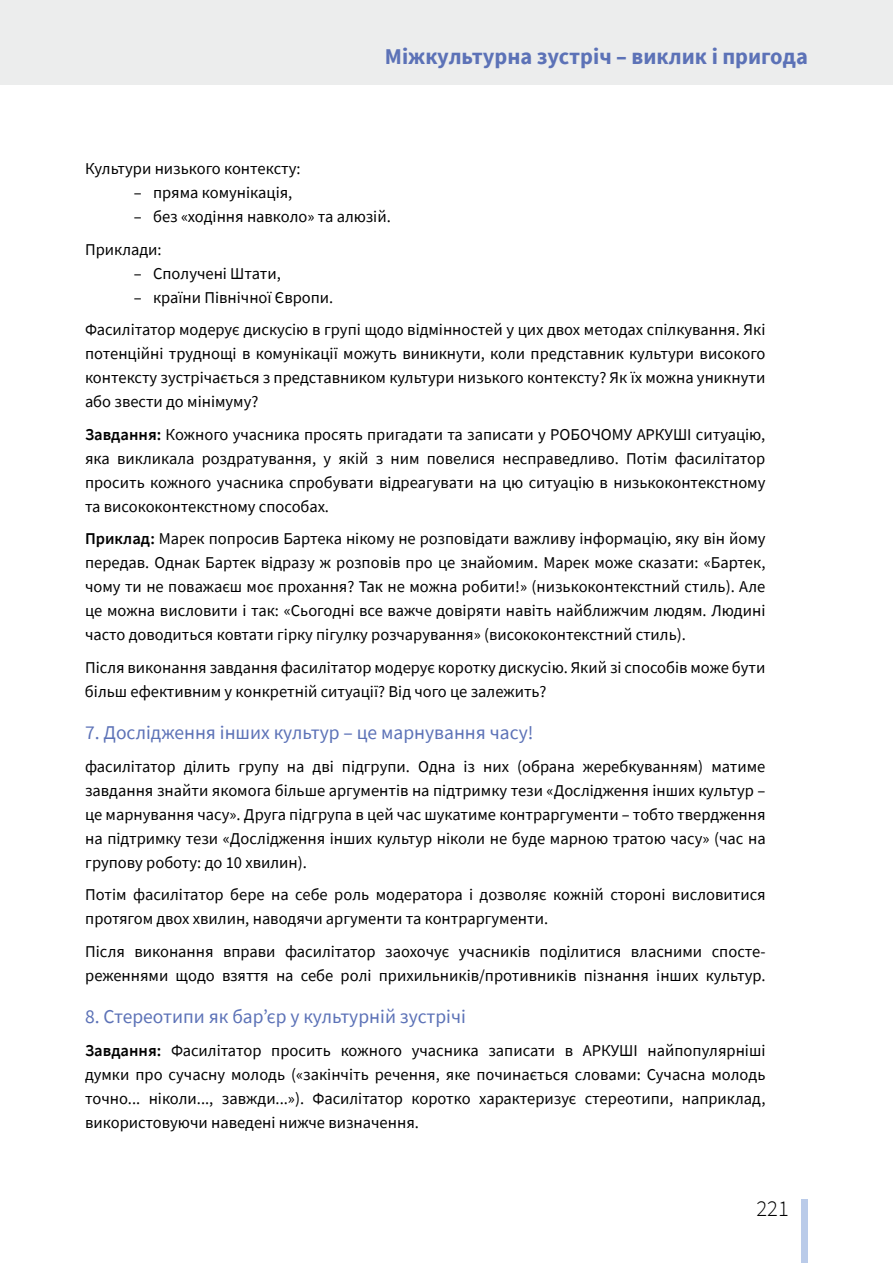
<style>
.page{position:relative;width:893px;height:1263px;background:#fff}
.page>*{position:absolute;margin:0;border:0;box-sizing:border-box;transform-origin:0 0}
.t1{font:700 22.5px "Source Sans Pro";color:#5c72b7}
.t2{font:300 22.5px "Source Sans Pro";color:#000}
.t3{font:19.5px "Source Sans Pro";color:#5c72b7}
.t4{font:16.5px/24px "Source Sans Pro";color:#000}
.s1{font-weight:600}
</style>
<div class="page">
<div style="left:0;top:0;width:893px;height:85px;background:#eceded"></div>
<div style="left:801px;top:1199px;width:7px;height:64px;background:#bacbe9"></div>
<h1 class="t1" style="left:385px;top:41px;width:424px">Міжкультурна зустріч – виклик і пригода</h1>
<p class="t4" style="left:85px;top:156px;width:217px">Культури низького контексту:</p>
<p class="t4" style="left:134px;top:180px;width:160px">– пряма комунікація,</p>
<p class="t4" style="left:85px;top:200px;width:307px;line-height:32.5px;text-indent:49px">– без «ходіння навколо» та алюзій.<br>Приклади:</p>
<p class="t4" style="left:134px;top:261px;width:148px">– Сполучені Штати,</p>
<p class="t4" style="left:85px;top:281px;width:682px;line-height:32.5px;text-indent:49px">– країни Північної Європи.<br>Фасилітатор модерує дискусію в групі щодо відмінностей у цих двох методах спілкування. Які</p>
<p class="t4" style="left:85px;top:341px;width:682px;text-align:justify">потенційні труднощі в комунікації можуть виникнути, коли представник культури високого контексту зустрічається з представником культури низького контексту? Як їх можна уникнути або звести до мінімуму?</p>
<p class="t4" style="left:85px;top:422px;width:682px;text-align:justify"><span class="s1">Завдання:</span> Кожного учасника просять пригадати та записати у РОБОЧОМУ АРКУШІ ситуацію, яка викликала роздратування, у якій з ним повелися несправедливо. Потім фасилітатор просить кожного учасника спробувати відреагувати на цю ситуацію в низькоконтекстному та висококонтекстному способах.</p>
<p class="t4" style="left:85px;top:526px;width:682px;text-align:justify"><span class="s1">Приклад:</span> Марек попросив Бартека нікому не розповідати важливу інформацію, яку він йому передав. Однак Бартек відразу ж розповів про це знайомим. Марек може сказати: «Бартек, чому ти не поважаєш моє прохання? Так не можна робити!» (низькоконтекстний стиль). Але це можна висловити і так: «Сьогодні все важче довіряти навіть найближчим людям. Людині часто доводиться ковтати гірку пігулку розчарування» (висококонтекстний стиль).</p>
<p class="t4" style="left:85px;top:655px;width:682px">Після виконання завдання фасилітатор модерує коротку дискусію. Який зі способів може бути більш ефективним у конкретній ситуації? Від чого це залежить?</p>
<p class="t3" style="left:85px;top:720px;width:450px">7. Дослідження інших культур – це марнування часу!</p>
<p class="t4" style="left:85px;top:754px;width:682px;text-align:justify">фасилітатор ділить групу на дві підгрупи. Одна із них (обрана жеребкуванням) матиме завдання знайти якомога більше аргументів на підтримку тези «Дослідження інших культур – це марнування часу». Друга підгрупа в цей час шукатиме контраргументи – тобто твердження на підтримку тези «Дослідження інших культур ніколи не буде марною тратою часу» (час на групову роботу: до 10 хвилин).</p>
<p class="t4" style="left:85px;top:882px;width:682px">Потім фасилітатор бере на себе роль модератора і дозволяє кожній стороні висловитися протягом двох хвилин, наводячи аргументи та контраргументи.</p>
<p class="t4" style="left:85px;top:939px;width:682px">Після виконання вправи фасилітатор заохочує учасників поділитися власними спосте&shy;реженнями щодо взяття на себе ролі прихильників/противників пізнання інших культур.</p>
<p class="t3" style="left:85px;top:1004px;width:382px">8. Стереотипи як бар’єр у культурній зустрічі</p>
<p class="t4" style="left:85px;top:1038px;width:682px;text-align:justify"><span class="s1">Завдання:</span> Фасилітатор просить кожного учасника записати в АРКУШІ найпопулярніші думки про сучасну молодь («закінчіть речення, яке починається словами: Сучасна молодь точно... ніколи..., завжди...»). Фасилітатор коротко характеризує стереотипи, наприклад, використовуючи наведені нижче визначення.</p>
<h1 class="t2" style="left:756px;top:1195px;width:34px">221</h1>
</div>
